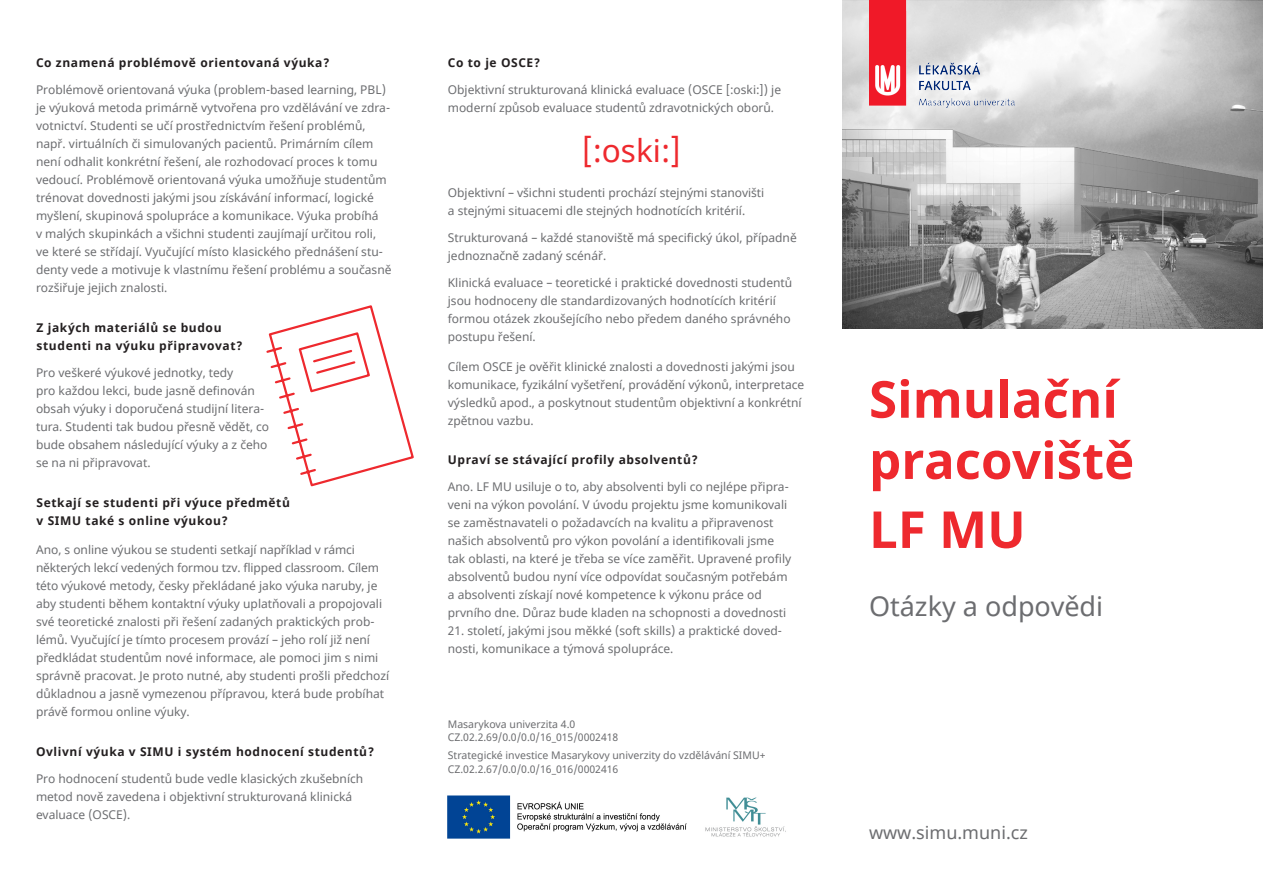
<style>
.page{position:relative;width:1263px;height:893px;background:#fff}
.page>*{position:absolute;margin:0;border:0;box-sizing:border-box;transform-origin:0 0}
.t1{font:700 51px "Noto Sans";color:#ee292e}
.t2{font:31.5px "Noto Sans";color:#ee292e}
.t3{font:27px "Noto Sans";color:#6c6d70}
.t4{font:18px "Noto Sans";color:#6c6d70}
.Paragraph_Style_1{font:12px/18px "Noto Sans";color:#6c6d70}
.t5{font:700 12px/18px "Noto Sans";letter-spacing:.05em;color:#231f20}
.Paragraph_Style_1-2{font:10.5px/13.5px "Noto Sans";color:#6c6d70}
</style>
<div class="page">
<img style="left:447px;top:795px;width:339px;height:44px">
<svg style="left:266px;top:305px;width:148px;height:182px"></svg>
<svg style="left:843px;top:1px;width:420px;height:328px;background:#a4a4a4"></svg>
<img style="left:869px;top:12px;width:248px;height:99px">
<img style="left:869px;top:0;width:38px;height:39px">
<p class="t5" style="left:36px;top:54px;width:295px">Co znamená problémově orientovaná výuka?</p>
<p class="Paragraph_Style_1" style="left:36px;top:81px;width:357px">Problémově orientovaná výuka (problem-based learning, PBL) je výuková metoda primárně vytvořena pro vzdělávání ve zdra-- votnictví. Studenti se učí prostřednictvím řešení problémů, např. virtuálních či simulovaných pacientů. Primárním cílem není odhalit konkrétní řešení, ale rozhodovací proces k tomu vedoucí. Problémově orientovaná výuka umožňuje studentům trénovat dovednosti jakými jsou získávání informací, logické myšlení, skupinová spolupráce a komunikace. Výuka probíhá<br>v malých skupinkách a všichni studenti zaujímají určitou roli, ve které se střídají. Vyučující místo klasického přednášení stu&shy;denty vede a motivuje k vlastnímu řešení problému a současně rozšiřuje jejich znalosti.</p>
<p class="t5" style="left:37px;top:319px;width:208px">Z jakých materiálů se budou studenti na výuku připravovat?</p>
<p class="Paragraph_Style_1" style="left:36px;top:364px;width:235px">Pro veškeré výukové jednotky, tedy<br>pro každou lekci, bude jasně definován obsah výuky i doporučená studijní litera&shy;tura. Studenti tak budou přesně vědět, co bude obsahem následující výuky a z čeho se na ni připravovat.</p>
<p class="t5" style="left:37px;top:494px;width:255px">Setkají se studenti při výuce předmětů v SIMU také s online výukou?</p>
<p class="Paragraph_Style_1" style="left:36px;top:541px;width:355px">Ano, s online výukou se studenti setkají například v rámci některých lekcí vedených formou tzv. flipped classroom. Cílem této výukové metody, česky překládané jako výuka naruby, je aby studenti během kontaktní výuky uplatňovali a propojovali své teoretické znalosti při řešení zadaných praktických prob&shy;lémů. Vyučující je tímto procesem provází – jeho rolí již není předkládat studentům nové informace, ale pomoci jim s nimi správně pracovat. Je proto nutné, aby studenti prošli předchozí důkladnou a jasně vymezenou přípravou, která bude probíhat právě formou online výuky.</p>
<p class="t5" style="left:36px;top:742px;width:340px">Ovlivní výuka v SIMU i systém hodnocení studentů?</p>
<p class="Paragraph_Style_1" style="left:36px;top:770px;width:329px">Pro hodnocení studentů bude vedle klasických zkušebních metod nově zavedena i objektivní strukturovaná klinická evaluace (OSCE).</p>
<p class="t5" style="left:448px;top:54px;width:94px">Co to je OSCE?</p>
<p class="Paragraph_Style_1" style="left:448px;top:81px;width:335px">Objektivní strukturovaná klinická evaluace (OSCE [:oski:]) je moderní způsob evaluace studentů zdravotnických oborů.</p>
<p class="t2" style="left:581px;top:129px;width:102px">[:oski:]</p>
<p class="Paragraph_Style_1" style="left:448px;top:184px;width:318px">Objektivní – všichni studenti prochází stejnými stanovišti a stejnými situacemi dle stejných hodnotících kritérií.</p>
<p class="Paragraph_Style_1" style="left:448px;top:229px;width:350px">Strukturovaná – každé stanoviště má specifický úkol, případně jednoznačně zadaný scénář.</p>
<p class="Paragraph_Style_1" style="left:448px;top:274px;width:346px">Klinická evaluace – teoretické i praktické dovednosti studentů jsou hodnoceny dle standardizovaných hodnotících kritérií formou otázek zkoušejícího nebo předem daného správného postupu řešení.</p>
<p class="Paragraph_Style_1" style="left:448px;top:358px;width:358px">Cílem OSCE je ověřit klinické znalosti a dovednosti jakými jsou komunikace, fyzikální vyšetření, provádění výkonů, interpretace výsledků apod., a poskytnout studentům objektivní a konkrétní zpětnou vazbu.</p>
<p class="t5" style="left:448px;top:451px;width:252px">Upraví se stávající profily absolventů?</p>
<p class="Paragraph_Style_1" style="left:448px;top:479px;width:345px">Ano. LF MU usiluje o to, aby absolventi byli co nejlépe připra&shy;veni na výkon povolání. V úvodu projektu jsme komunikovali se zaměstnavateli o požadavcích na kvalitu a připravenost našich absolventů pro výkon povolání a identifikovali jsme tak oblasti, na které je třeba se více zaměřit. Upravené profily absolventů budou nyní více odpovídat současným potřebám a absolventi získají nové kompetence k výkonu práce od prvního dne. Důraz bude kladen na schopnosti a dovednosti</p>
<p class="Paragraph_Style_1" style="left:448px;top:623px;width:336px">21. století, jakými jsou měkké (soft skills) a praktické doved&shy;nosti, komunikace a týmová spolupráce.</p>
<p class="Paragraph_Style_1-2" style="left:448px;top:717px;width:172px">Masarykova univerzita 4.0<br>CZ.02.2.69/0.0/0.0/16_015/0002418</p>
<p class="Paragraph_Style_1-2" style="left:448px;top:749px;width:319px">Strategické investice Masarykovy univerzity do vzdělávání SIMU+<br>CZ.02.2.67/0.0/0.0/16_016/0002416</p>
<p class="t1" style="left:869px;top:363px;width:250px">Simulační</p>
<p class="t1" style="left:869px;top:424px;width:267px">pracoviště</p>
<p class="t1" style="left:869px;top:493px;width:158px">LF MU</p>
<p class="t3" style="left:869px;top:588px;width:236px">Otázky a odpovědi</p>
<p class="t4" style="left:869px;top:820px;width:160px">www.simu.muni.cz</p>
</div>
